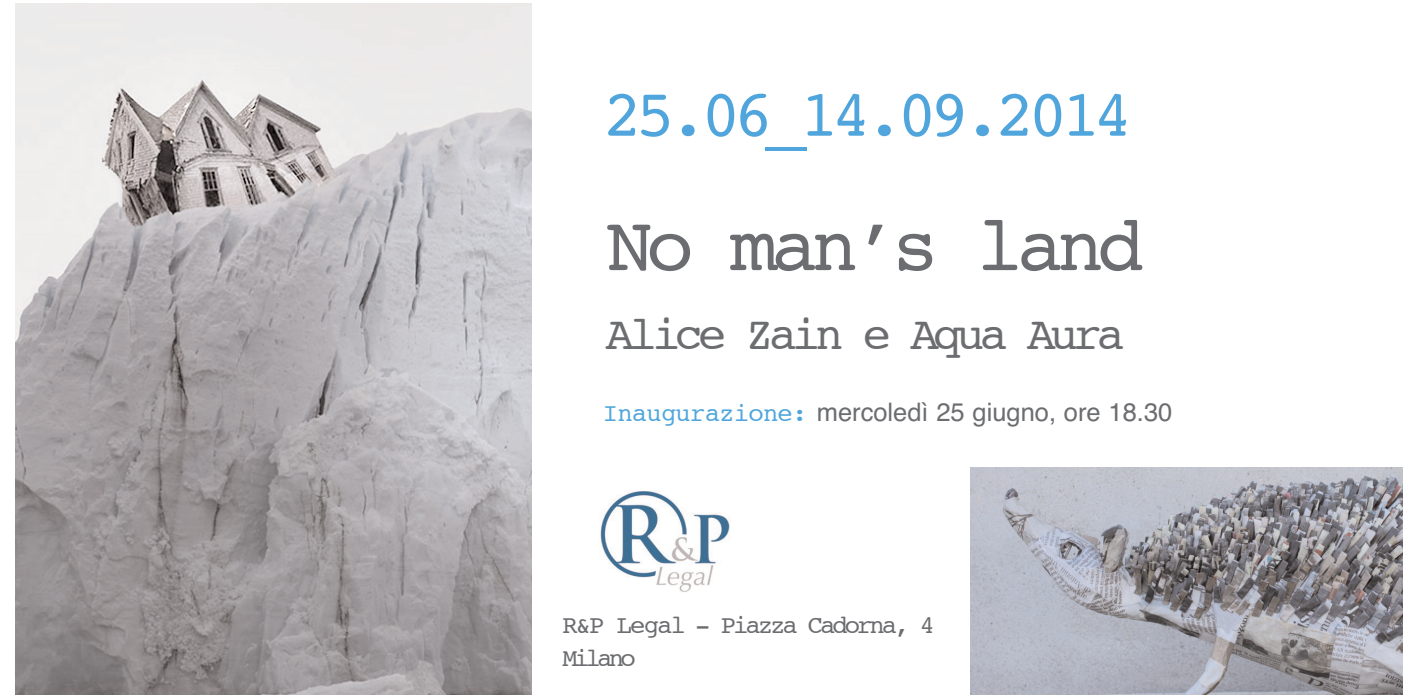
<style>
.page{position:relative;width:1418px;height:695px;background:#fff}
.page>*{position:absolute;margin:0;border:0;box-sizing:border-box;transform-origin:0 0}
.t1{font:78.4px "Courier";letter-spacing:-.085em;color:#6c6d70}
.t2{font:66.4px "Courier";letter-spacing:-.11em;color:#50a6dc}
.t3{font:47px "Courier";letter-spacing:-.11em;color:#6c6d70}
.t4{font:25.4px "Helvetica";color:#6c6d70}
.t5{font:25.4px/33.4px "Courier";letter-spacing:-.115em;color:#6c6d70}
.s1{font-family:"Courier";color:#50a6dc}
</style>
<div class="page">
<img style="left:16px;top:4px;width:516px;height:690px">
<img style="left:600px;top:491px;width:130px;height:101px">
<img style="left:970px;top:467px;width:432px;height:227px">
<h2 class="t2" style="left:603px;top:86px;width:532px">25.06_14.09.2014</h2>
<h1 class="t1" style="left:606px;top:211px;width:540px">No man’s land</h1>
<h3 class="t3" style="left:606px;top:313px;width:520px">Alice Zain e Aqua Aura</h3>
<p class="t4" style="left:603px;top:402px;width:571px"><span class="s1">Inaugurazione:</span> mercoledì 25 giugno, ore 18.30</p>
<p class="t5" style="left:562px;top:609px;width:374px">R&amp;P Legal - Piazza Cadorna, 4<br>Milano</p>
</div>
